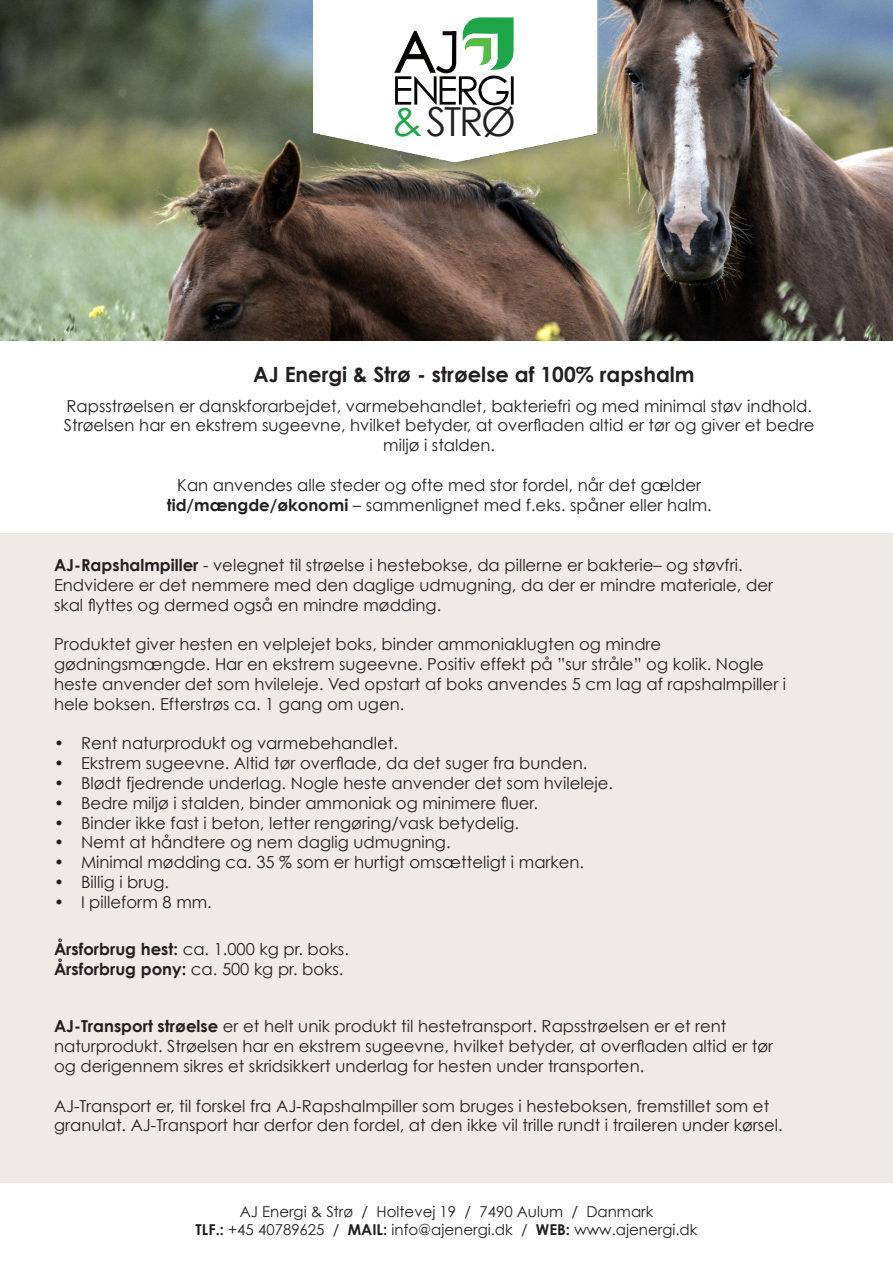
<style>
.page{position:relative;width:893px;height:1263px;background:#fff}
.page>*{position:absolute;margin:0;border:0;box-sizing:border-box;transform-origin:0 0}
.t1{font:40.05px "Century Gothic";color:#231f20}
.t2{font:700 21px "Century Gothic";color:#231f20}
.t3{font:16.5px/19.8px "Century Gothic";color:#231f20}
.t4{font:15px/18px "Century Gothic";color:#231f20;text-align:center}
.s1{font-size:41.1px;color:#1fa549}
.s2{font-weight:700}
</style>
<div class="page">
<img style="left:0;top:0;width:893px;height:340px">
<div style="left:0;top:533px;width:893px;height:649px;background:#eeebe7"></div>
<img style="left:265px;top:0;width:362px;height:288px">
<svg style="left:395px;top:17px;width:119px;height:89px"></svg>
<svg style="left:443px;top:31px;width:13px;height:4px"></svg>
<p class="t1" style="left:392px;top:98px;width:126px"><span class="s1">&amp;</span>STRØ</p>
<p class="t2" style="left:253px;top:361px;width:443px">AJ Energi &amp; Strø - strøelse af 100% rapshalm</p>
<p class="t3" style="left:67px;top:396px;width:747px">Rapsstrøelsen er danskforarbejdet, varmebehandlet, bakteriefri og med minimal støv indhold.</p>
<p class="t3" style="left:64px;top:415px;width:752px;text-align:center">Strøelsen har en ekstrem sugeevne, hvilket betyder, at overfladen altid er tør og giver et bedre miljø i stalden.</p>
<p class="t3" style="left:177px;top:475px;width:525px">Kan anvendes alle steder og ofte med stor fordel, når det gælder</p>
<p class="t3" style="left:167px;top:495px;width:546px"><span class="s2">tid/mængde/økonomi</span> – sammenlignet med f.eks. spåner eller halm.</p>
<p class="t3" style="left:54px;top:555px;width:690px"><span class="s2">AJ-Rapshalmpiller</span> - velegnet til strøelse i hestebokse, da pillerne er bakterie– og støvfri.</p>
<p class="t3" style="left:54px;top:575px;width:721px">Endvidere er det nemmere med den daglige udmugning, da der er mindre materiale, der skal flyttes og dermed også en mindre mødding.</p>
<p class="t3" style="left:54px;top:634px;width:609px">Produktet giver hesten en velplejet boks, binder ammoniaklugten og mindre</p>
<p class="t3" style="left:54px;top:654px;width:734px">gødningsmængde. Har en ekstrem sugeevne. Positiv effekt på ”sur stråle” og kolik. Nogle heste anvender det som hvileleje. Ved opstart af boks anvendes 5 cm lag af rapshalmpiller i hele boksen. Efterstrøs ca. 1 gang om ugen.</p>
<p class="t3" style="left:54px;top:733px;width:345px">• Rent naturprodukt og varmebehandlet.</p>
<p class="t3" style="left:54px;top:753px;width:535px">• Ekstrem sugeevne. Altid tør overflade, da det suger fra bunden.</p>
<p class="t3" style="left:54px;top:773px;width:561px">• Blødt fjedrende underlag. Nogle heste anvender det som hvileleje.</p>
<p class="t3" style="left:54px;top:793px;width:485px">• Bedre miljø i stalden, binder ammoniak og minimere fluer.</p>
<p class="t3" style="left:54px;top:812px;width:467px">• Binder ikke fast i beton, letter rengøring/vask betydelig.</p>
<p class="t3" style="left:54px;top:832px;width:398px">• Nemt at håndtere og nem daglig udmugning.</p>
<p class="t3" style="left:54px;top:852px;width:532px">• Minimal mødding ca. 35 % som er hurtigt omsætteligt i marken.</p>
<p class="t3" style="left:54px;top:872px;width:117px">• Billig i brug.</p>
<p class="t3" style="left:54px;top:892px;width:159px">• I pilleform 8 mm.</p>
<p class="t3" style="left:54px;top:938px;width:296px"><span class="s2">Årsforbrug hest:</span> ca. 1.000 kg pr. boks.</p>
<p class="t3" style="left:54px;top:958px;width:291px"><span class="s2">Årsforbrug pony:</span> ca. 500 kg pr. boks.</p>
<p class="t3" style="left:54px;top:1016px;width:674px"><span class="s2">AJ-Transport strøelse</span> er et helt unik produkt til hestetransport. Rapsstrøelsen er et rent</p>
<p class="t3" style="left:54px;top:1036px;width:721px">naturprodukt. Strøelsen har en ekstrem sugeevne, hvilket betyder, at overfladen altid er tør og derigennem sikres et skridsikkert underlag for hesten under transporten.</p>
<p class="t3" style="left:54px;top:1095px;width:730px">AJ-Transport er, til forskel fra AJ-Rapshalmpiller som bruges i hesteboksen, fremstillet som et granulat. AJ-Transport har derfor den fordel, at den ikke vil trille rundt i traileren under kørsel.</p>
<p class="t4" style="left:196px;top:1202px;width:503px">AJ Energi &amp; Strø / Holtevej 19 / 7490 Aulum / Danmark<br><span class="s2">TLF.:</span> +45 40789625 / <span class="s2">MAIL:</span> info@ajenergi.dk / <span class="s2">WEB:</span> www.ajenergi.dk</p>
</div>
